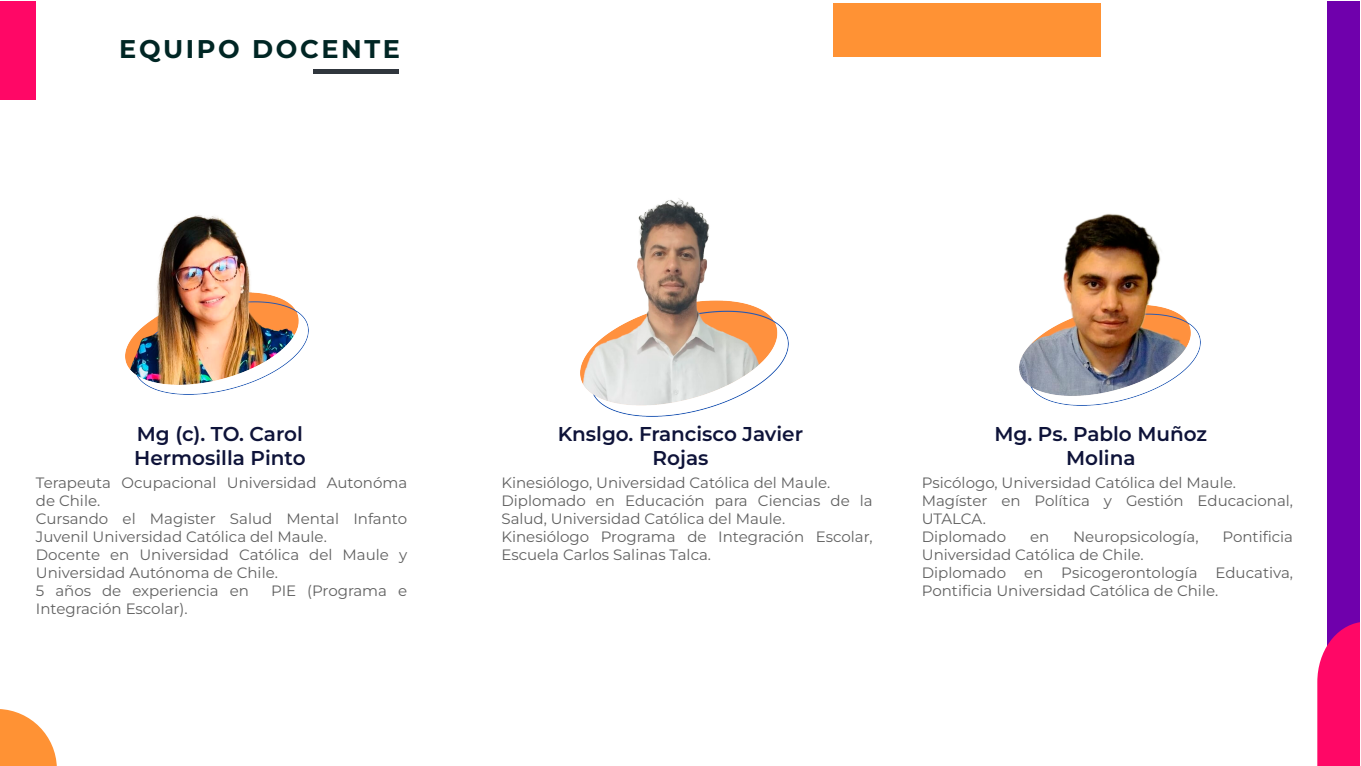
<style>
.page{position:relative;width:1361px;height:766px;background:#fff}
.page>*{position:absolute;margin:0;border:0;box-sizing:border-box;transform-origin:0 0}
.t1{font:700 25.5px "Montserrat";letter-spacing:.1em;color:#002624}
.t2{font:600 20px/24px "Montserrat";color:#0e1339;text-align:center}
.t3{font:15px/18px "Montserrat";color:#616161}
</style>
<div class="page">
<div style="left:0;top:1px;width:36px;height:98px;background:#ff0766"></div>
<svg style="left:0;top:709px;width:57px;height:56px"></svg>
<div style="left:1328px;top:2px;width:32px;height:657px;background:#6f00ac"></div>
<svg style="left:1317px;top:622px;width:43px;height:143px"></svg>
<div style="left:833px;top:3px;width:268px;height:54px;background:#ff9234"></div>
<div style="left:313px;top:69px;width:85px;height:5px;background:#30363d"></div>
<img style="left:126px;top:215px;width:183px;height:179px">
<img style="left:1020px;top:213px;width:180px;height:192px">
<img style="left:580px;top:198px;width:208px;height:218px">
<h1 class="t1" style="left:119px;top:30px;width:282px">EQUIPO DOCENTE</h1>
<h2 class="t2" style="left:134px;top:420px;width:173px;text-align:left">Mg (c). TO. Carol<br>Hermosilla Pinto</h2>
<h2 class="t2" style="left:558px;top:420px;width:247px">Knslgo. Francisco Javier<br>Rojas</h2>
<p class="t3" style="left:36px;top:472px;width:373px">Terapeuta Ocupacional Universidad Autonóma de Chile.<br>Cursando el Magister Salud Mental Infanto Juvenil Universidad Católica del Maule.<br>Docente en Universidad Católica del Maule y Universidad Autónoma de Chile.<br>5 años de experiencia en</p>
<p class="t3" style="left:501px;top:472px;width:373px">Kinesiólogo, Universidad Católica del Maule.<br>Diplomado en Educación para Ciencias de la Salud, Universidad Católica del Maule.<br>Kinesiólogo Programa de Integración Escolar, Escuela Carlos Salinas Talca.</p>
<p class="t3" style="left:271px;top:580px;width:138px">PIE (Programa e</p>
<p class="t3" style="left:36px;top:598px;width:153px">Integración Escolar).</p>
<h2 class="t2" style="left:994px;top:420px;width:214px">Mg. Ps. Pablo Muñoz<br>Molina</h2>
<p class="t3" style="left:922px;top:472px;width:373px">Psicólogo, Universidad Católica del Maule.<br>Magíster en Política y Gestión Educacional,<br>UTALCA.<br>Diplomado</p>
<p class="t3" style="left:1030px;top:526px;width:21px">en</p>
<p class="t3" style="left:1073px;top:526px;width:127px">Neuropsicología,</p>
<p class="t3" style="left:1222px;top:526px;width:72px">Pontificia</p>
<p class="t3" style="left:922px;top:544px;width:373px">Universidad Católica de Chile.<br>Diplomado en Psicogerontología Educativa,<br>Pontificia Universidad Católica de Chile.</p>
</div>
